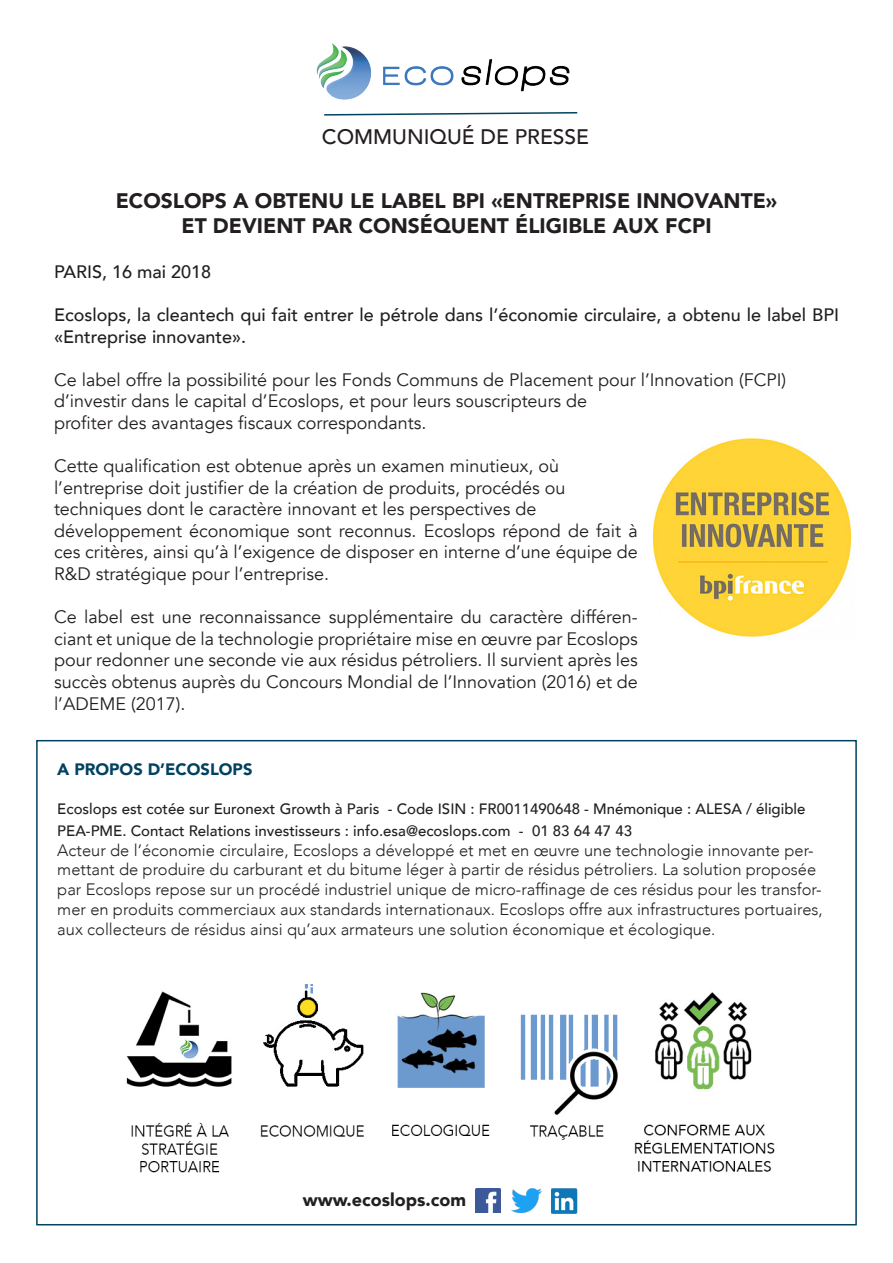
<style>
.page{position:relative;width:893px;height:1263px;background:#fff}
.page>*{position:absolute;margin:0;border:0;box-sizing:border-box;transform-origin:0 0}
.t1{font:900 21px/25.2px "Avenir";color:#231f20;text-align:center}
.t2{font:500 21px "Avenir";color:#231f20}
.t3{font:18px/21.6px "Avenir";color:#231f20}
.t4{font:500 18px/21.6px "Avenir";color:#231f20}
.t5{font:900 18px "Avenir";color:#231f20}
.t6{font:300 16.5px/19.8px "Avenir";color:#231f20}
.t7{font:900 16.5px "Avenir";color:#004260}
.t8{font:500 15px/21.6px "Avenir";color:#231f20}
</style>
<div class="page">
<img style="left:126px;top:984px;width:649px;height:189px">
<img style="left:316px;top:43px;width:254px;height:57px">
<svg style="left:324px;top:112px;width:254px;height:4px"></svg>
<img style="left:475px;top:1189px;width:26px;height:23px">
<img style="left:511px;top:1188px;width:30px;height:24px">
<img style="left:552px;top:1188px;width:25px;height:26px">
<img style="left:653px;top:438px;width:198px;height:199px">
<p class="t2" style="left:322px;top:119px;width:269px">COMMUNIQUÉ DE PRESSE</p>
<p class="t1" style="left:116px;top:187px;width:663px">ECOSLOPS A OBTENU LE LABEL BPI «ENTREPRISE INNOVANTE»<br>ET DEVIENT PAR CONSÉQUENT ÉLIGIBLE AUX FCPI</p>
<p class="t4" style="left:54px;top:260px;width:159px">PARIS, 16 mai 2018</p>
<p class="t4" style="left:54px;top:303px;width:786px">Ecoslops, la cleantech qui fait entrer le pétrole dans l’économie circulaire, a obtenu le label BPI «Entreprise innovante».</p>
<p class="t3" style="left:54px;top:369px;width:734px">Ce label offre la possibilité pour les Fonds Communs de Placement pour l’Innovation (FCPI) d’investir dans le capital d’Ecoslops, et pour leurs souscripteurs de<br>profiter des avantages fiscaux correspondants.</p>
<p class="t3" style="left:54px;top:455px;width:585px">Cette qualification est obtenue après un examen minutieux, où l’entreprise doit justifier de la création de produits, procédés ou techniques dont le caractère innovant et les perspectives de développement économique sont reconnus. Ecoslops répond de fait à ces critères, ainsi qu’à l’exigence de disposer en interne d’une équipe de R&amp;D stratégique pour l’entreprise.</p>
<p class="t3" style="left:54px;top:606px;width:585px;text-align:justify">Ce label est une reconnaissance supplémentaire du caractère différen&shy;ciant et unique de la technologie propriétaire mise en œuvre par Ecoslops pour redonner une seconde vie aux résidus pétroliers. Il survient après les succès obtenus auprès du Concours Mondial de l’Innovation (2016) et de l’ADEME (2017).</p>
<p class="t7" style="left:57px;top:755px;width:197px">A PROPOS D’ECOSLOPS</p>
<p class="t8" style="left:57px;top:797px;width:750px">Ecoslops est cotée sur Euronext Growth à Paris - Code ISIN : FR0011490648 - Mnémonique : ALESA / éligible<br>PEA-PME. Contact Relations investisseurs : info.esa@ecoslops.com - 01 83 64 47 43</p>
<p class="t6" style="left:57px;top:840px;width:767px">Acteur de l’économie circulaire, Ecoslops a développé et met en œuvre une technologie innovante per&shy;mettant de produire du carburant et du bitume léger à partir de résidus pétroliers. La solution proposée par Ecoslops repose sur un procédé industriel unique de micro-raffinage de ces résidus pour les transfor&shy;mer en produits commerciaux aux standards internationaux. Ecoslops offre aux infrastructures portuaires, aux collecteurs de résidus ainsi qu’aux armateurs une solution économique et écologique.</p>
<p class="t5" style="left:303px;top:1184px;width:165px">www.ecoslops.com</p>
</div>
